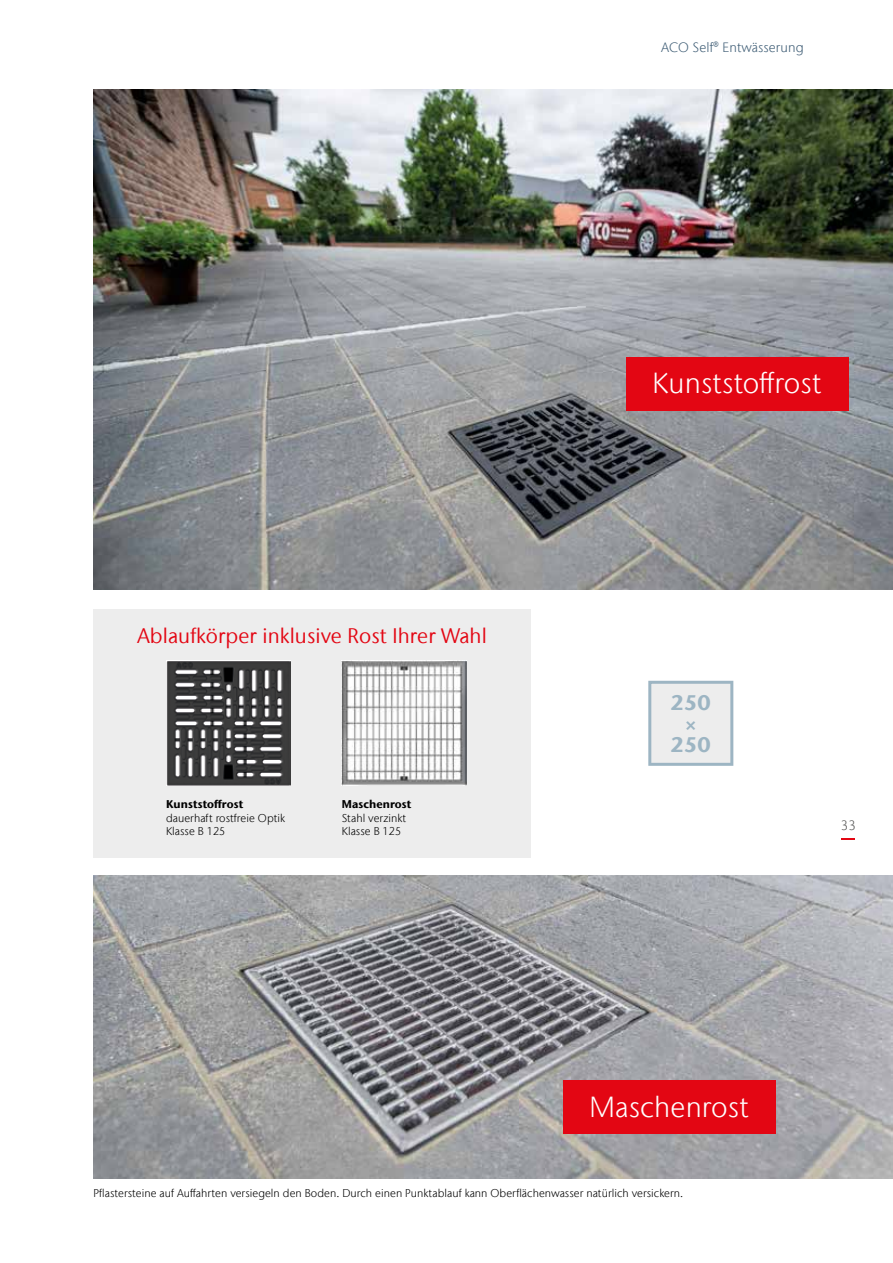
<style>
.page{position:relative;width:893px;height:1263px;background:#fff}
.page>*{position:absolute;margin:0;border:0;box-sizing:border-box;transform-origin:0 0}
.t1{font:300 28.95px "Stone Sans IIITC Com";letter-spacing:.005em;color:#fff}
.t2{font:21px "Stone Sans IIITC Com";letter-spacing:.005em;color:#e30613}
.t3{font:700 21px/21px "Stone Sans IIITC Com";letter-spacing:.005em;color:#9db5c3;text-align:center}
.t4{font:300 13.5px "Stone Sans IIITC Com";letter-spacing:.005em;color:#415f77}
.t5{font:300 13.5px "Stone Sans IIITC Com";color:#575756}
.t6{font:300 11.25px/13.5px "Stone Sans IIITC Com";letter-spacing:.005em;color:#000}
.t7{font:700 11.25px "Stone Sans IIITC Com";letter-spacing:.005em;color:#000}
</style>
<div class="page">
<img style="left:94px;top:875px;width:799px;height:304px">
<img style="left:94px;top:89px;width:799px;height:500px">
<div style="left:563px;top:1080px;width:213px;height:54px;background:#e30613"></div>
<div style="left:626px;top:357px;width:222px;height:54px;background:#e30613"></div>
<div style="left:94px;top:609px;width:437px;height:248px;background:#ededed"></div>
<img style="left:342px;top:661px;width:125px;height:125px">
<img style="left:166px;top:661px;width:125px;height:125px">
<svg style="left:648px;top:681px;width:85px;height:85px;background:#e2e5e7"></svg>
<svg style="left:842px;top:838px;width:13px;height:1px"></svg>
<p class="t4" style="left:661px;top:38px;width:144px">ACO Self® Entwässerung</p>
<h2 class="t2" style="left:137px;top:623px;width:351px">Ablaufkörper inklusive Rost Ihrer Wahl</h2>
<p class="t7" style="left:166px;top:797px;width:79px">Kunststoffrost</p>
<p class="t6" style="left:166px;top:811px;width:121px">dauerhaft rostfreie Optik<br>Klasse B 125</p>
<p class="t7" style="left:342px;top:797px;width:71px">Maschenrost</p>
<p class="t6" style="left:342px;top:811px;width:66px">Stahl verzinkt<br>Klasse B 125</p>
<h1 class="t1" style="left:652px;top:365px;width:171px">Kunststoffrost</h1>
<h2 class="t3" style="left:671px;top:692px;width:42px">250 ×<br>250</h2>
<p class="t5" style="left:841px;top:816px;width:16px">33</p>
<h1 class="t1" style="left:589px;top:1089px;width:161px">Maschenrost</h1>
<p class="t6" style="left:94px;top:1186px;width:591px">Pflastersteine auf Auffahrten versiegeln den Boden. Durch einen Punktablauf kann Oberflächenwasser natürlich versickern.</p>
</div>
